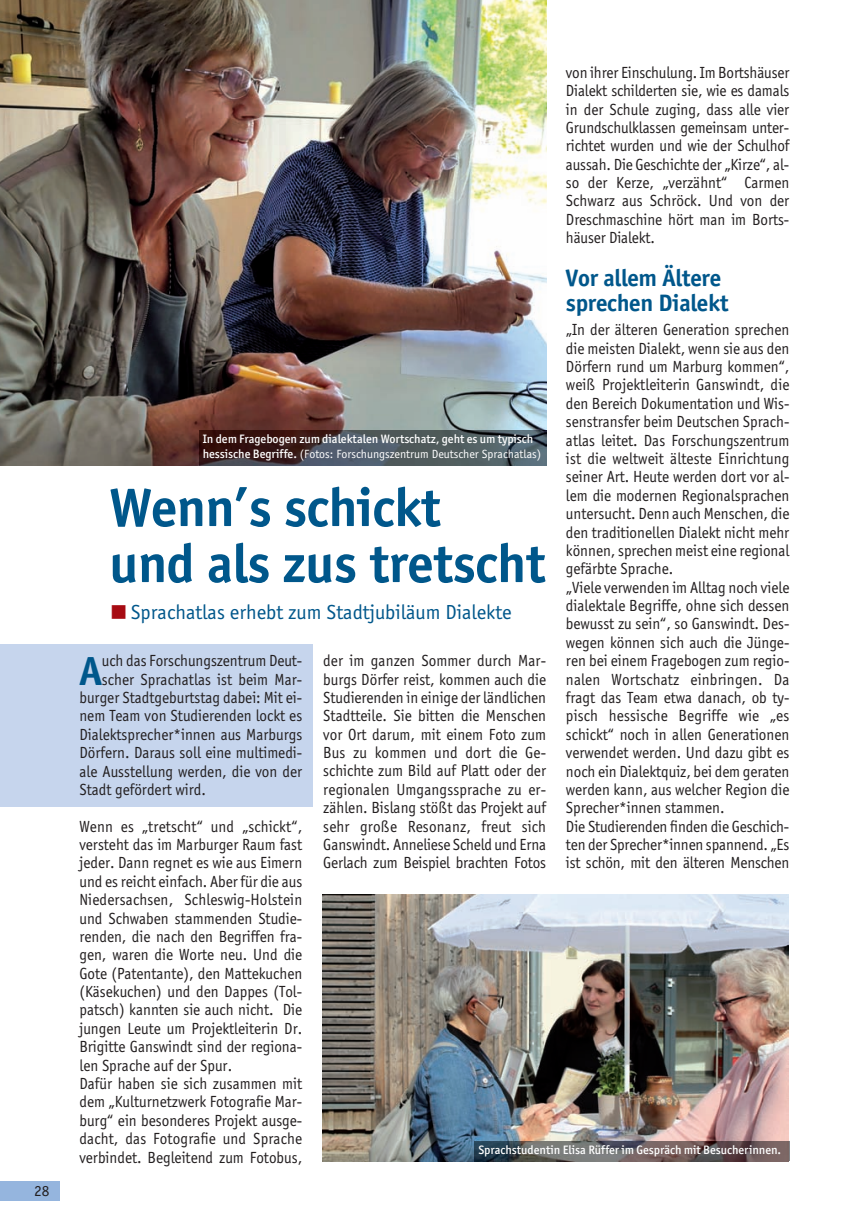
<style>
.page{position:relative;width:844px;height:1216px;background:#fff}
.page>*{position:absolute;margin:0;border:0;box-sizing:border-box;transform-origin:0 0}
.t1{font:700 56px "Officina Sans";letter-spacing:-.01em;color:#00578b}
.t2{font:700 41.82px "Officina Sans";color:#00578b}
.t3{font:700 24.5px "Officina Sans";letter-spacing:-.01em;color:#00578b}
.t4{font:21px "Officina Sans";color:#00578b}
.t5{font:16.62px/18.4px "Officina Sans";color:#231f20;text-align:justify;scale:.94 1}
.t6{font:15.75px "Officina Sans";color:#231f20}
.t7{font:500 12.25px "Officina San ITC";color:#fff}
.t8{font:12.25px "Officina Sans";color:#fff}
.s1{font-family:"Officina San ITC";font-weight:500}
.s2{font-family:"Ping Fang HK";font-weight:600;font-size:19.25px;color:#a70b12}
</style>
<div class="page">
<div style="left:0;top:643px;width:313px;height:163px;background:#c6d5ed"></div>
<div style="left:0;top:1181px;width:60px;height:19px;background:#95b5de"></div>
<img style="left:0;top:0;width:546px;height:465px">
<img style="left:199px;top:430px;width:347px;height:35px">
<img style="left:322px;top:894px;width:466px;height:267px">
<svg style="left:788px;top:1141px;width:1px;height:20px"></svg>
<img style="left:475px;top:1141px;width:313px;height:20px">
<p class="t6" style="left:34px;top:1184px;width:17px">28</p>
<p class="t5" style="left:566px;top:64px;width:239px">von ihrer Einschulung. Im Bortshäuser Dialekt schilderten sie, wie es damals in der Schule zuging, dass alle vier Grundschulklassen gemeinsam unter&shy;richtet wurden und wie der Schulhof aussah. Die Geschichte der „Kirze“, al&shy;so der Kerze, „verzähnt“ Carmen Schwarz aus Schröck. Und von der Dreschmaschine hört man im Borts&shy;häuser Dialekt.</p>
<p class="t3" style="left:566px;top:268px;width:157px">Vor allem Ältere</p>
<p class="t3" style="left:566px;top:293px;width:164px">sprechen Dialekt</p>
<p class="t5" style="left:566px;top:322px;width:239px">„In der älteren Generation sprechen die meisten Dialekt, wenn sie aus den Dörfern rund um Marburg kommen“, weiß Projektleiterin Ganswindt, die den Bereich Dokumentation und Wis&shy;senstransfer beim Deutschen Sprach&shy;atlas leitet. Das Forschungszentrum ist die weltweit älteste Einrichtung seiner Art. Heute werden dort vor al&shy;lem die modernen Regionalsprachen untersucht. Denn auch Menschen, die den traditionellen Dialekt nicht mehr können, sprechen meist eine regional gefärbte Sprache.</p>
<p class="t5" style="left:566px;top:579px;width:239px">„Viele verwenden im Alltag noch viele dialektale Begriffe, ohne sich dessen bewusst zu sein“, so Ganswindt. Des&shy;wegen können sich auch die Jünge&shy;ren bei einem Fragebogen zum regio&shy;nalen Wortschatz einbringen. Da fragt das Team etwa danach, ob ty&shy;pisch hessische Begriffe wie „es schickt“ noch in allen Generationen verwendet werden. Und dazu gibt es noch ein Dialektquiz, bei dem geraten werden kann, aus welcher Region die Sprecher*innen stammen.</p>
<p class="t5" style="left:566px;top:818px;width:239px">Die Studierenden finden die Geschich&shy;ten der Sprecher*innen spannend. „Es ist schön, mit den älteren Menschen</p>
<p class="t7" style="left:203px;top:434px;width:332px">In dem Fragebogen zum dialektalen Wortschatz, geht es um typisch</p>
<p class="t8" style="left:203px;top:449px;width:340px"><span class="s1">hessische Begriffe.</span> (Fotos: Forschungszentrum Deutscher Sprachatlas)</p>
<p class="t1" style="left:109px;top:485px;width:333px">Wenn’s schickt</p>
<p class="t1" style="left:109px;top:541px;width:438px">und als zus tretscht</p>
<p class="t4" style="left:109px;top:603px;width:404px"><span class="s2">■</span>Sprachatlas erhebt zum Stadtjubiläum Dialekte</p>
<p class="t5" style="left:323px;top:652px;width:238px">der im ganzen Sommer durch Mar&shy;burgs Dörfer reist, kommen auch die Studierenden in einige der ländlichen Stadtteile. Sie bitten die Menschen vor Ort darum, mit einem Foto zum Bus zu kommen und dort die Ge&shy;schichte zum Bild auf Platt oder der regionalen Umgangssprache zu er&shy;zählen. Bislang stößt das Projekt auf sehr große Resonanz, freut sich Ganswindt. Anneliese Scheld und Erna Gerlach zum Beispiel brachten Fotos</p>
<p class="t2" style="left:79px;top:654px;width:24px">A</p>
<p class="t5" style="left:102px;top:652px;width:214px">uch das Forschungszentrum Deut-</p>
<p class="t5" style="left:102px;top:671px;width:214px">scher Sprachatlas ist beim Mar-</p>
<p class="t5" style="left:79px;top:689px;width:238px">burger Stadtgeburtstag dabei: Mit ei-</p>
<p class="t5" style="left:79px;top:708px;width:238px">nem Team von Studierenden lockt es</p>
<p class="t5" style="left:79px;top:726px;width:238px">Dialektsprecher*innen aus Marburgs</p>
<p class="t5" style="left:79px;top:744px;width:238px">Dörfern. Daraus soll eine multimedi-</p>
<p class="t5" style="left:79px;top:763px;width:238px">ale Ausstellung werden, die von der</p>
<p class="t5" style="left:79px;top:781px;width:136px">Stadt gefördert wird.</p>
<p class="t5" style="left:79px;top:818px;width:238px">Wenn es „tretscht“ und „schickt“, versteht das im Marburger Raum fast jeder. Dann regnet es wie aus Eimern und es reicht einfach. Aber für die aus Niedersachsen, Schleswig-Holstein und Schwaben stammenden Studie&shy;renden, die nach den Begriffen fra&shy;gen, waren die Worte neu. Und die Gote (Patentante), den Mattekuchen (Käsekuchen) und den Dappes (Tol&shy;patsch) kannten sie auch nicht. Die jungen Leute um Projektleiterin Dr.<br>Brigitte Ganswindt sind der regiona&shy;len Sprache auf der Spur.</p>
<p class="t5" style="left:79px;top:1075px;width:238px">Dafür haben sie sich zusammen mit dem „Kulturnetzwerk Fotografie Mar&shy;burg“ ein besonderes Projekt ausge&shy;dacht, das Fotografie und Sprache verbindet. Begleitend zum Fotobus,</p>
<p class="t7" style="left:478px;top:1145px;width:304px">Sprachstudentin Elisa Rüffer im Gespräch mit Besucherinnen.</p>
</div>
